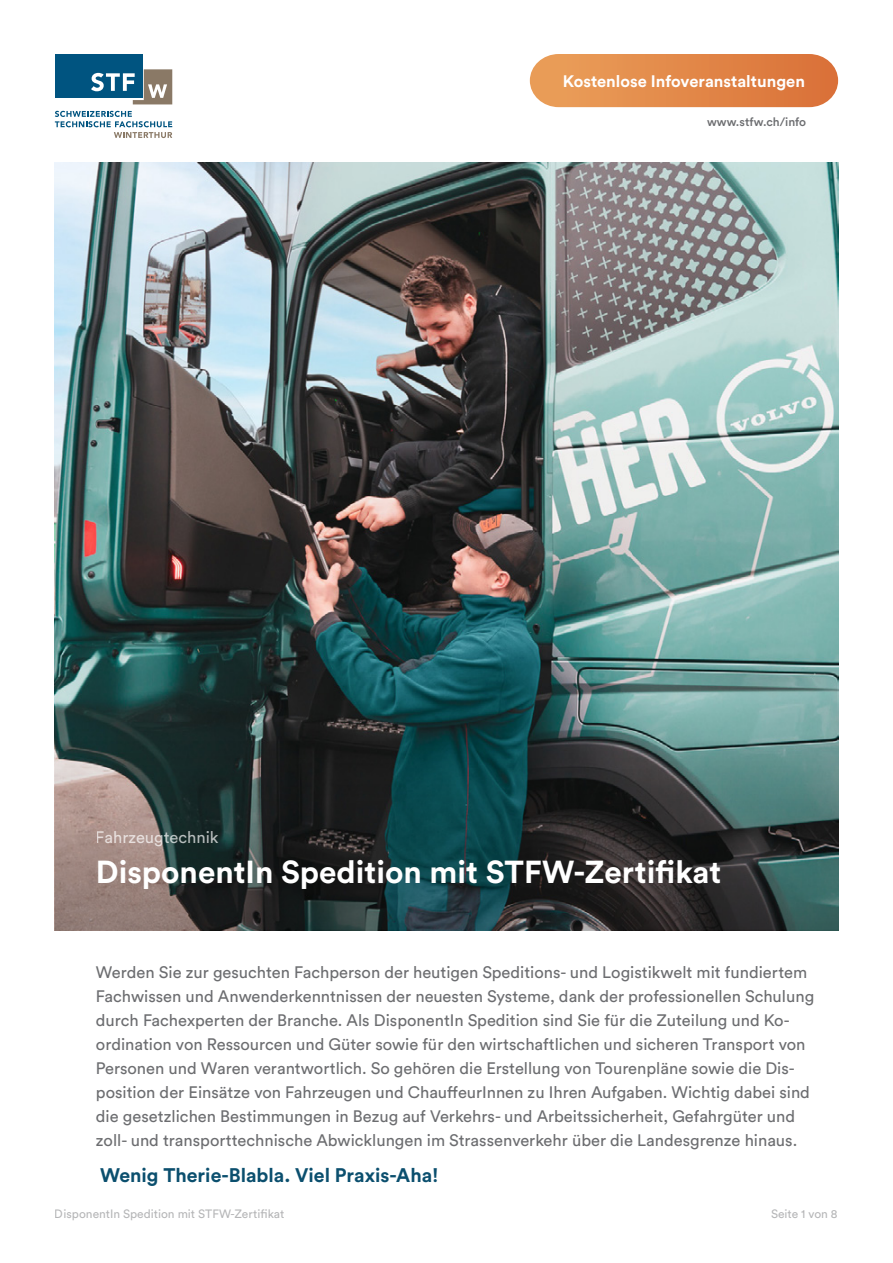
<style>
.page{position:relative;width:893px;height:1263px;background:#fff}
.page>*{position:absolute;margin:0;border:0;box-sizing:border-box;transform-origin:0 0}
.t1{font:700 31.5px "Circular Std";color:#fff}
.t2{font:700 19.5px "Circular Std";color:#0b4f6e}
.t3{font:16.5px/24px "Circular Std";color:#6c6d70}
.t4{font:700 16.5px "Circular Std";color:#fff}
.t5{font:16.5px "Circular Std";color:#fff}
.t6{font:12px "Circular Std";color:#6c6d70}
.t7{font:500 12px "Circular Std";color:#6c6d70}
</style>
<div class="page">
<img style="left:55px;top:162px;width:783px;height:576px">
<img style="left:55px;top:738px;width:783px;height:192px">
<div style="left:55px;top:54px;width:88px;height:44px;background:#005480"></div>
<svg style="left:55px;top:111px;width:117px;height:27px"></svg>
<svg style="left:91px;top:69px;width:81px;height:35px"></svg>
<svg style="left:530px;top:54px;width:308px;height:53px;background:#e38d50"></svg>
<p class="t4" style="left:563px;top:71px;width:244px">Kostenlose Infoveranstaltungen</p>
<p class="t5" style="left:96px;top:828px;width:124px">Fahrzeugtechnik</p>
<p class="t7" style="left:707px;top:114px;width:101px">www.stfw.ch/info</p>
<h1 class="t1" style="left:96px;top:851px;width:627px">DisponentIn Spedition mit STFW-Zertifikat</h1>
<p class="t3" style="left:96px;top:960px;width:720px">Werden Sie zur gesuchten Fachperson der heutigen Speditions- und Logistikwelt mit fundiertem Fachwissen und Anwenderkenntnissen der neuesten Systeme, dank der professionellen Schulung durch Fachexperten der Branche. Als DisponentIn Spedition sind Sie für die Zuteilung und Ko&shy;ordination von Ressourcen und Güter sowie für den wirtschaftlichen und sicheren Transport von Personen und Waren verantwortlich. So gehören die Erstellung von Tourenpläne sowie die Dis&shy;position der Einsätze von Fahrzeugen und ChauffeurInnen zu Ihren Aufgaben. Wichtig dabei sind die gesetzlichen Bestimmungen in Bezug auf Verkehrs- und Arbeitssicherheit, Gefahrgüter und zoll- und transporttechnische Abwicklungen im Strassenverkehr über die Landesgrenze hinaus.</p>
<p class="t2" style="left:100px;top:1163px;width:340px">Wenig Therie-Blabla. Viel Praxis-Aha!</p>
<p class="t6" style="left:55px;top:1207px;width:231px">DisponentIn Spedition mit STFW-Zertifikat</p>
<p class="t6" style="left:771px;top:1207px;width:68px">Seite 1 von 8</p>
</div>
